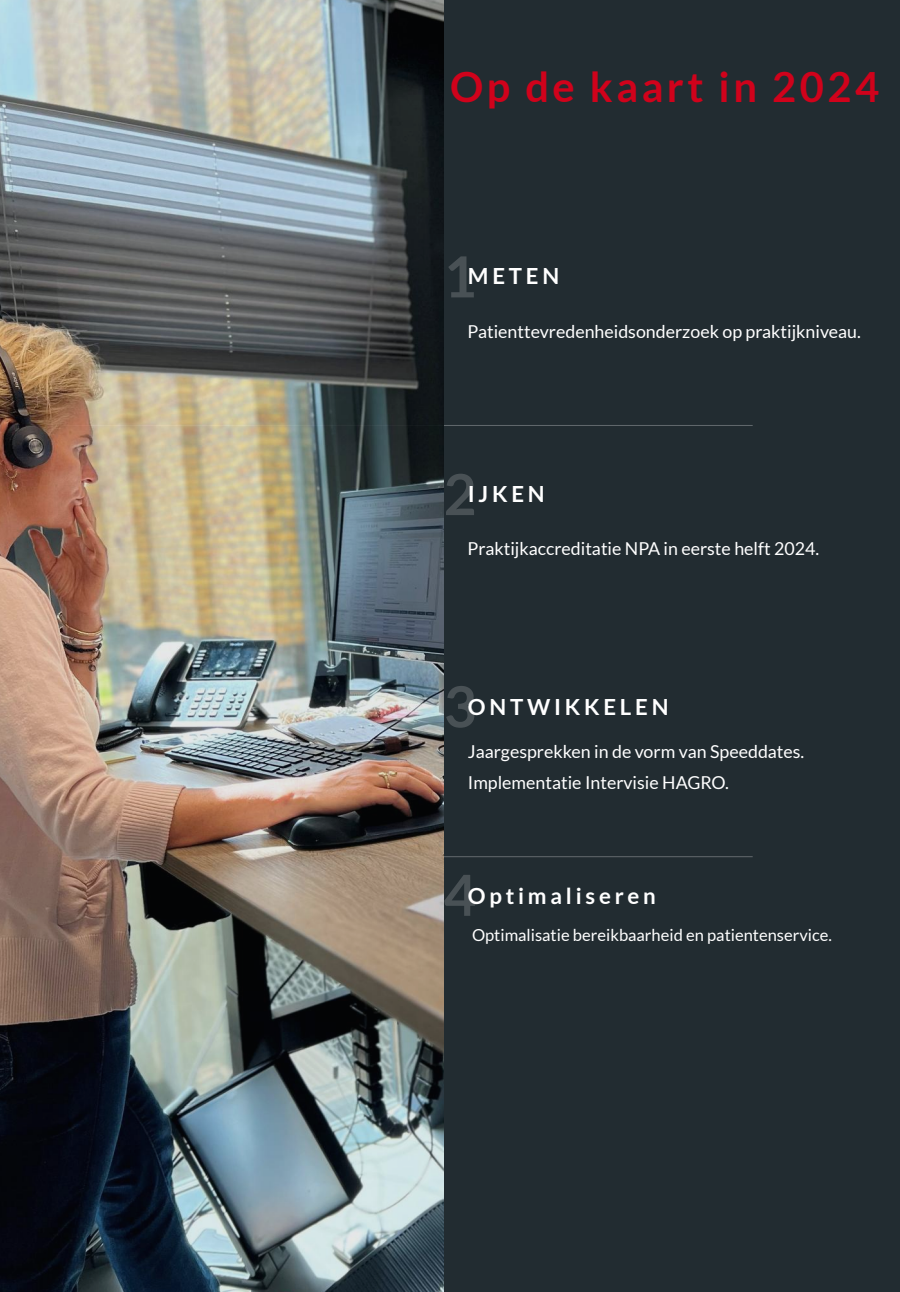
<style>
.page{position:relative;width:900px;height:1292px;background:#fff}
.page>*{position:absolute;margin:0;border:0;box-sizing:border-box;transform-origin:0 0}
.t1{font:700 56.7px "Lato";color:#fff}
.t2{font:700 41.7px "Lato";letter-spacing:.085em;color:#d0021b}
.t3{font:700 22.2px "Lato";letter-spacing:.17em;color:#fff}
.t4{font:17.85px/30.3px "Lato";color:#fff}
.t5{font:16.5px "Lato";color:#fff}
</style>
<div class="page">
<div style="left:0;top:0;width:900px;height:1291px;background:#222c31"></div>
<hr style="left:62px;top:425px;width:691px;height:1px;background:#fff">
<hr style="left:62px;top:856px;width:691px;height:1px;background:#fff">
<img style="left:0;top:0;width:444px;height:1291px">
<h2 class="t2" style="left:450px;top:63px;width:431px">Op de kaart in 2024</h2>
<h1 class="t1" style="left:444px;top:244px;width:34px">1</h1>
<p class="t3" style="left:468px;top:263px;width:93px">METEN</p>
<p class="t4" style="left:468px;top:316px;width:395px">Patienttevredenheidsonderzoek op praktijkniveau.</p>
<h1 class="t1" style="left:444px;top:462px;width:34px">2</h1>
<p class="t3" style="left:468px;top:481px;width:78px">IJKEN</p>
<p class="t4" style="left:468px;top:533px;width:353px">Praktijkaccreditatie NPA in eerste helft 2024.</p>
<h1 class="t1" style="left:444px;top:674px;width:34px">3</h1>
<p class="t3" style="left:468px;top:694px;width:202px">ONTWIKKELEN</p>
<p class="t4" style="left:468px;top:736px;width:338px">Jaargesprekken in de vorm van Speeddates.<br>Implementatie Intervisie HAGRO.</p>
<h1 class="t1" style="left:444px;top:862px;width:34px">4</h1>
<p class="t3" style="left:468px;top:883px;width:189px">Optimaliseren</p>
<p class="t5" style="left:472px;top:926px;width:361px">Optimalisatie bereikbaarheid en patientenservice.</p>
</div>
